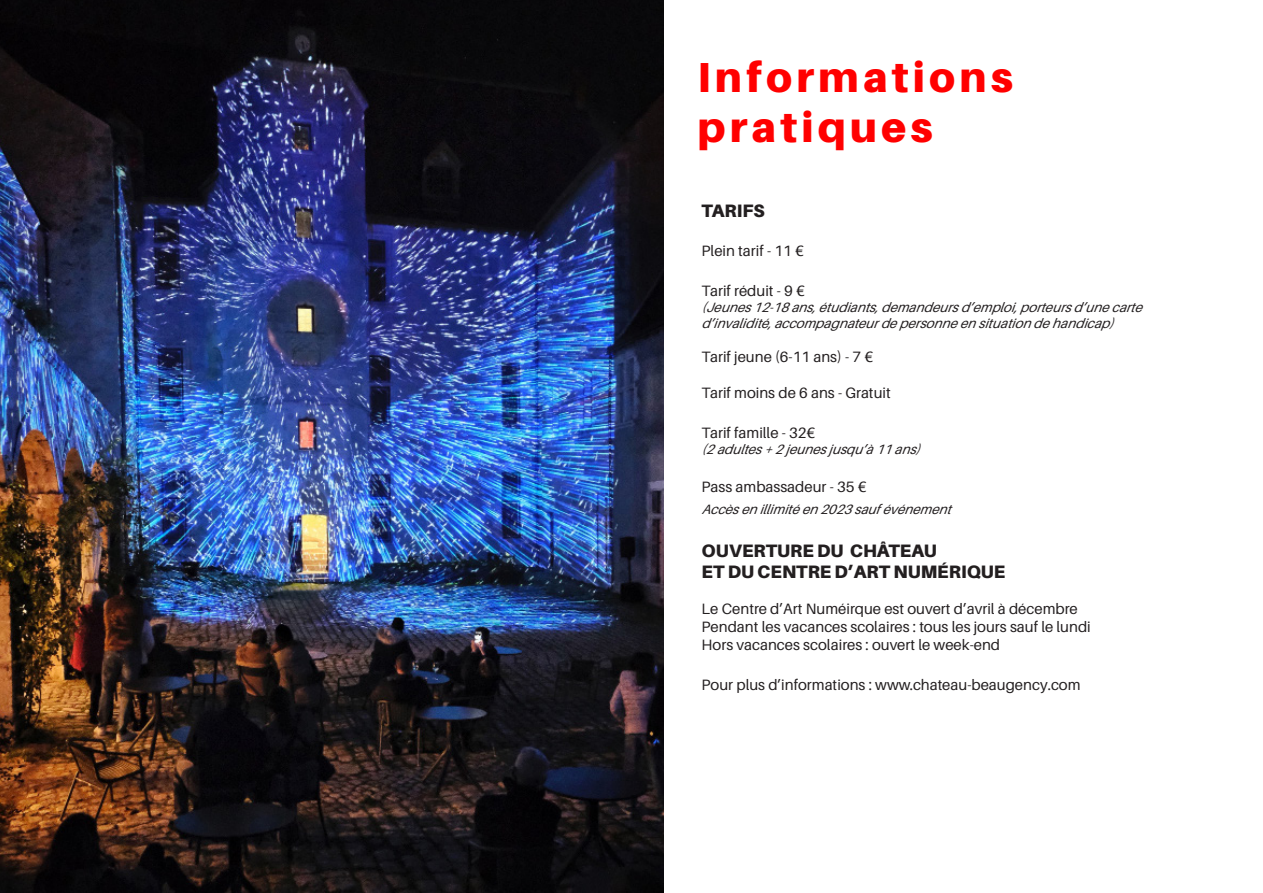
<style>
.page{position:relative;width:1263px;height:893px;background:#fff}
.page>*{position:absolute;margin:0;border:0;box-sizing:border-box;transform-origin:0 0}
.t1{font:900 42px/50.4px "Aileron";letter-spacing:.1em;color:#f00}
.t2{font:900 18px/21.6px "Aileron";color:#231f20}
.t3{font:15px "Aileron";color:#231f20}
.t4{font:italic 13.5px/16.2px "Aileron";color:#231f20}
</style>
<div class="page">
<img style="left:0;top:0;width:663px;height:893px">
<h2 class="t1" style="left:697px;top:52px;width:317px">Informations pratiques</h2>
<p class="t2" style="left:702px;top:199px;width:65px">TARIFS</p>
<p class="t3" style="left:702px;top:243px;width:104px">Plein tarif - 11 €</p>
<p class="t3" style="left:702px;top:282px;width:105px">Tarif réduit - 9 €</p>
<p class="t4" style="left:702px;top:299px;width:447px">(Jeunes12-18ans, étudiants, demandeursd’emploi, porteursd’unecarte d’invalidité, accompagnateurdepersonneensituationdehandicap)</p>
<p class="t3" style="left:702px;top:349px;width:173px">Tarif jeune (6-11 ans) - 7 €</p>
<p class="t3" style="left:702px;top:385px;width:191px">Tarif moins de 6 ans - Gratuit</p>
<p class="t3" style="left:702px;top:425px;width:115px">Tarif famille - 32€</p>
<p class="t4" style="left:702px;top:442px;width:225px">(2adultes+2jeunesjusqu’à11ans)</p>
<p class="t3" style="left:702px;top:479px;width:166px">Pass ambassadeur - 35 €</p>
<p class="t4" style="left:702px;top:501px;width:256px">Accèsenillimitéen2023saufévénement</p>
<p class="t2" style="left:702px;top:540px;width:305px">OUVERTURE DU CHÂTEAU<br>ET DU CENTRE D’ART NUMÉRIQUE</p>
<p class="t3" style="left:702px;top:601px;width:378px">Le Centre d’Art Numéirque est ouvert d’avril à décembre</p>
<p class="t3" style="left:702px;top:619px;width:391px">Pendant les vacances scolaires : tous les jours sauf le lundi</p>
<p class="t3" style="left:702px;top:637px;width:300px">Hors vacances scolaires : ouvert le week-end</p>
<p class="t3" style="left:702px;top:677px;width:380px">Pour plus d’informations : www.chateau-beaugency.com</p>
</div>
